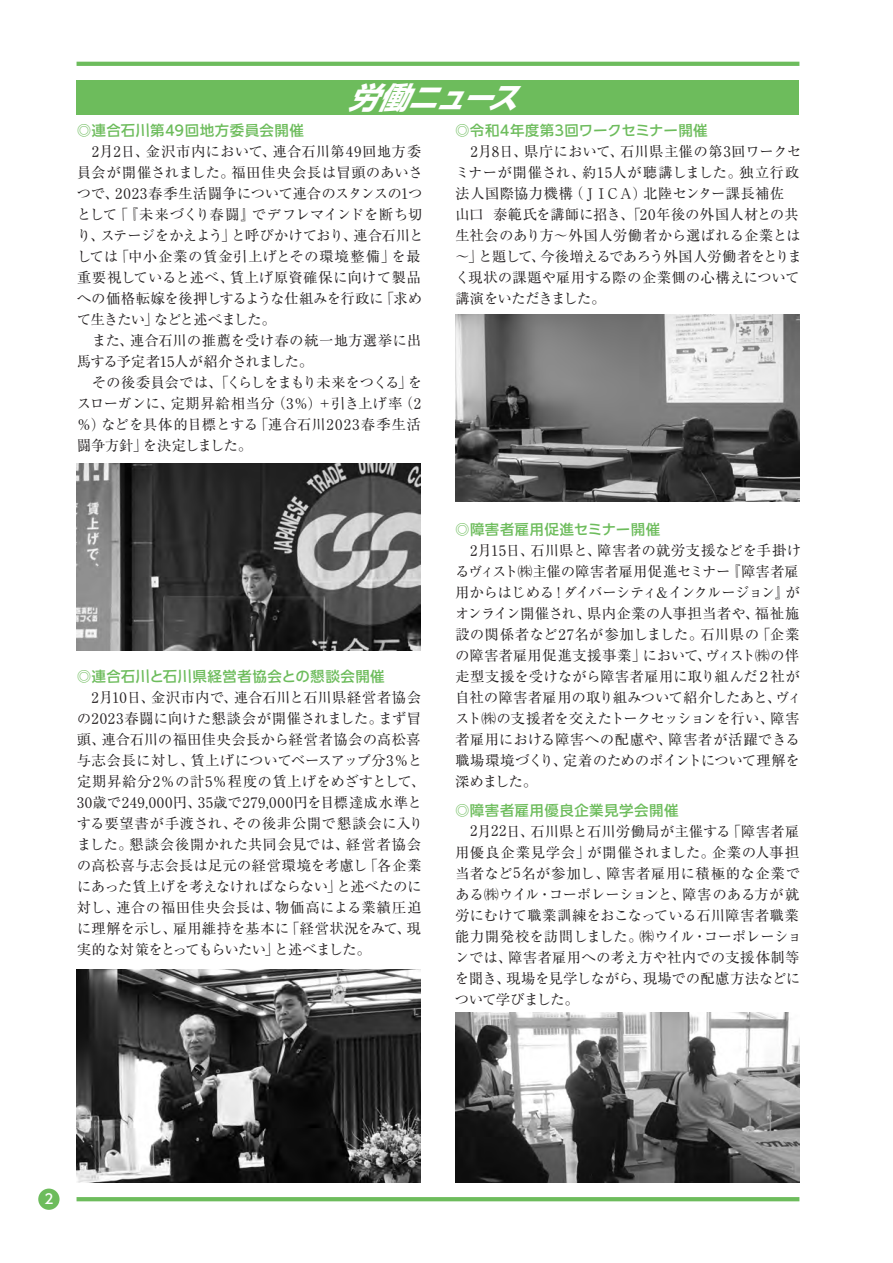
<style>
.page{position:relative;width:893px;height:1263px;background:#fff}
.page>*{position:absolute;margin:0;border:0;box-sizing:border-box;transform-origin:0 0}
.t1{font:italic 700 30px "UD Shin Go Pro";color:#fff}
.t2{font:14.25px/21px "Ryumin Pr 5";color:#231f20}
.t3{font:500 14.25px "UD Shin Go Pro";color:#6dbc5c}
.t4{font:500 13.5px "UD Shin Go Pro";color:#fff}
</style>
<div class="page">
<hr style="left:77px;top:62px;width:722px;height:4px;background:#6dbc5c">
<svg style="left:77px;top:1197px;width:722px;height:4px;background:#70bd5f"></svg>
<div style="left:38px;top:1188px;width:22px;height:22px;background:#6dbc5c;border-radius:50%"></div>
<div style="left:77px;top:81px;width:722px;height:34px;background:#6dbc5c"></div>
<img style="left:77px;top:463px;width:344px;height:188px">
<img style="left:455px;top:315px;width:344px;height:187px">
<img style="left:455px;top:1012px;width:344px;height:170px">
<img style="left:77px;top:969px;width:344px;height:213px">
<h1 class="t1" style="left:347px;top:73px;width:193px">労働ニュース</h1>
<p class="t3" style="left:77px;top:123px;width:228px;rotate:-2deg">◎連合石川第49回地方委員会開催</p>
<p class="t2" style="left:92px;top:146px;width:330px;rotate:-2deg">2月2日、金沢市内において、連合石川第49回地方委</p>
<p class="t2" style="left:77px;top:167px;width:347px;rotate:-2deg">員会が開催されました。福田佳央会長は冒頭のあいさ</p>
<p class="t2" style="left:77px;top:188px;width:347px;rotate:-2deg">つで、2023春季生活闘争について連合のスタンスの1つ</p>
<p class="t2" style="left:77px;top:209px;width:347px;rotate:-2deg">として「『未来づくり春闘』でデフレマインドを断ち切</p>
<p class="t2" style="left:77px;top:230px;width:348px;rotate:-2deg">り、ステージをかえよう」と呼びかけており、連合石川と</p>
<p class="t2" style="left:77px;top:251px;width:345px;rotate:-2deg">しては「中小企業の賃金引上げとその環境整備」を最</p>
<p class="t2" style="left:77px;top:272px;width:345px;rotate:-2deg">重要視していると述べ、賃上げ原資確保に向けて製品</p>
<p class="t2" style="left:77px;top:293px;width:347px;rotate:-2deg">への価格転嫁を後押しするような仕組みを行政に「求め</p>
<p class="t2" style="left:91px;top:310px;width:331px;line-height:23.7px;text-indent:-14px;rotate:-2deg">て生きたい」などと述べました。<br>また、連合石川の推薦を受け春の統一地方選挙に出</p>
<p class="t2" style="left:91px;top:352px;width:332px;line-height:23.4px;text-indent:-14px;rotate:-2deg">馬する予定者15人が紹介されました。<br>その後委員会では、「くらしをまもり未来をつくる」を</p>
<p class="t2" style="left:76px;top:399px;width:346px;rotate:-2deg">スローガンに、定期昇給相当分（3％）＋引き上げ率（2％）などを具体的目標とする「連合石川2023春季生活</p>
<p class="t2" style="left:77px;top:437px;width:177px;rotate:-2deg">闘争方針」を決定しました。</p>
<p class="t3" style="left:77px;top:670px;width:309px;rotate:-2deg">◎連合石川と石川県経営者協会との懇談会開催</p>
<p class="t2" style="left:92px;top:691px;width:331px;rotate:-2deg">2月10日、金沢市内で、連合石川と石川県経営者協会</p>
<p class="t2" style="left:77px;top:713px;width:346px;rotate:-2deg">の2023春闘に向けた懇談会が開催されました。まず冒</p>
<p class="t2" style="left:77px;top:734px;width:345px;rotate:-2deg">頭、連合石川の福田佳央会長から経営者協会の高松喜</p>
<p class="t2" style="left:77px;top:755px;width:347px;rotate:-2deg">与志会長に対し、賃上げについてベースアップ分3％と</p>
<p class="t2" style="left:77px;top:776px;width:349px;rotate:-2deg">定期昇給分2％の計5％程度の賃上げをめざすとして、</p>
<p class="t2" style="left:77px;top:797px;width:346px;rotate:-2deg">30歳で249,000円、35歳で279,000円を目標達成水準と</p>
<p class="t2" style="left:77px;top:818px;width:348px;rotate:-2deg">する要望書が手渡され、その後非公開で懇談会に入り</p>
<p class="t2" style="left:77px;top:839px;width:346px;rotate:-2deg">ました。懇談会後開かれた共同会見では、経営者協会</p>
<p class="t2" style="left:77px;top:860px;width:346px;rotate:-2deg">の高松喜与志会長は足元の経営環境を考慮し「各企業</p>
<p class="t2" style="left:77px;top:881px;width:346px;rotate:-2deg">にあった賃上げを考えなければならない」と述べたのに</p>
<p class="t2" style="left:77px;top:902px;width:346px;rotate:-2deg">対し、連合の福田佳央会長は、物価高による業績圧迫</p>
<p class="t2" style="left:77px;top:923px;width:345px;rotate:-2deg">に理解を示し、雇用維持を基本に「経営状況をみて、現</p>
<p class="t2" style="left:77px;top:943px;width:295px;rotate:-2deg">実的な対策をとってもらいたい」と述べました。</p>
<p class="t3" style="left:455px;top:123px;width:254px;rotate:-2deg">◎令和4年度第3回ワークセミナー開催</p>
<p class="t2" style="left:451px;top:146px;width:352px;text-indent:20px;rotate:-2deg">2月8日、県庁において、石川県主催の第3回ワークセミナーが開催され、約15人が聴講しました。独立行政法人国際協力機構（ＪＩＣＡ）北陸センター課長補佐<br>山口 泰範氏を講師に招き、「20年後の外国人材との共生社会のあり方～外国人労働者から選ばれる企業とは～」と題して、今後増えるであろう外国人労働者をとりまく現状の課題や雇用する際の企業側の心構えについて</p>
<p class="t2" style="left:455px;top:290px;width:152px;rotate:-2deg">講演をいただきました。</p>
<p class="t3" style="left:455px;top:521px;width:206px;rotate:-2deg">◎障害者雇用促進セミナー開催</p>
<p class="t2" style="left:470px;top:544px;width:332px;rotate:-2deg">2月15日、石川県と、障害者の就労支援などを手掛け</p>
<p class="t2" style="left:455px;top:566px;width:345px;rotate:-2deg">るヴィスト㈱主催の障害者雇用促進セミナー『障害者雇</p>
<p class="t2" style="left:455px;top:587px;width:346px;rotate:-2deg">用からはじめる！ダイバーシティ＆インクルージョン』が</p>
<p class="t2" style="left:455px;top:608px;width:345px;rotate:-2deg">オンライン開催され、県内企業の人事担当者や、福祉施</p>
<p class="t2" style="left:455px;top:629px;width:346px;rotate:-2deg">設の関係者など27名が参加しました。石川県の「企業</p>
<p class="t2" style="left:455px;top:650px;width:345px;rotate:-2deg">の障害者雇用促進支援事業」において、ヴィスト㈱の伴</p>
<p class="t2" style="left:455px;top:671px;width:346px;rotate:-2deg">走型支援を受けながら障害者雇用に取り組んだ２社が</p>
<p class="t2" style="left:455px;top:692px;width:348px;rotate:-2deg">自社の障害者雇用の取り組みついて紹介したあと、ヴィ</p>
<p class="t2" style="left:455px;top:713px;width:346px;rotate:-2deg">スト㈱の支援者を交えたトークセッションを行い、障害</p>
<p class="t2" style="left:455px;top:734px;width:346px;rotate:-2deg">者雇用における障害への配慮や、障害者が活躍できる</p>
<p class="t2" style="left:455px;top:755px;width:346px;rotate:-2deg">職場環境づくり、定着のためのポイントについて理解を</p>
<p class="t2" style="left:455px;top:771px;width:83px;rotate:-2deg">深めました。</p>
<p class="t3" style="left:455px;top:802px;width:225px;rotate:-2deg">◎障害者雇用優良企業見学会開催</p>
<p class="t2" style="left:450px;top:825px;width:350px;text-align:right;rotate:-2deg">2月22日、石川県と石川労働局が主催する「障害者雇<br>用優良企業見学会」が開催されました。企業の人事担当者など5名が参加し、障害者雇用に積極的な企業である㈱ウイル・コーポレーションと、障害のある方が就労にむけて職業訓練をおこなっている石川障害者職業能力開発校を訪問しました。㈱ウイル・コーポレーションでは、障害者雇用への考え方や社内での支援体制等を聞き、現場を見学しながら、現場での配慮方法などに</p>
<p class="t2" style="left:455px;top:990px;width:125px;rotate:-2deg">ついて学びました。</p>
<p class="t4" style="left:44px;top:1188px;width:10px">2</p>
</div>
